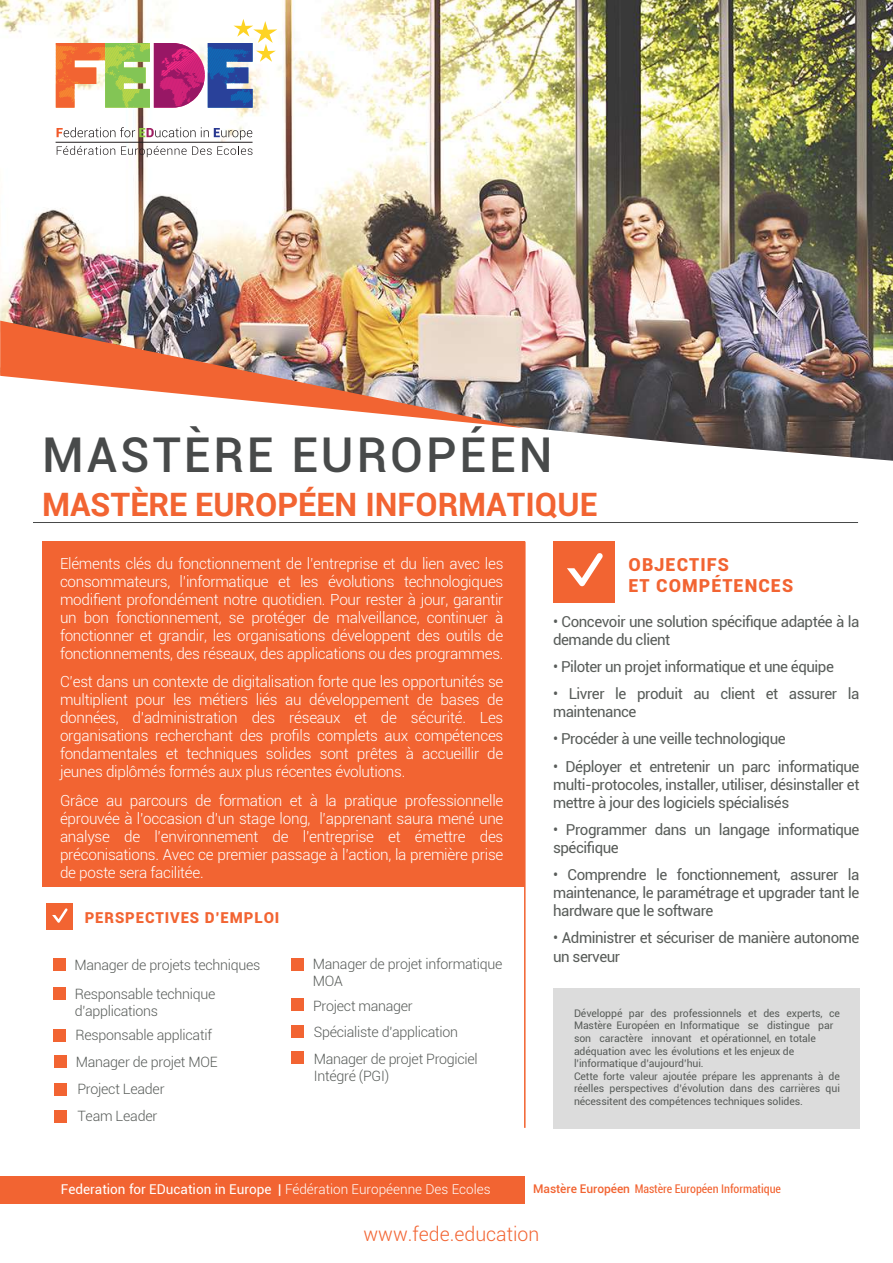
<style>
.page{position:relative;width:893px;height:1263px;background:#fff}
.page>*{position:absolute;margin:0;border:0;box-sizing:border-box;transform-origin:0 0}
.t1{font:500 48px "Roboto";letter-spacing:.06em;color:#484a4a}
.t2{font:700 32.25px "Roboto";color:#f26432}
.t3{font:300 19.5px "Roboto";color:#f26432}
.t4{font:900 17.85px/21.5px "Roboto";letter-spacing:.06em;color:#f26432}
.t5{font:300 15.3px/18px "Roboto";letter-spacing:-.02em;color:#fff;text-align:justify}
.t6{font:15.15px/18.1px "Roboto";letter-spacing:-.03em;color:#585c59}
.t7{font:900 15px "Roboto";letter-spacing:.06em;color:#f26432}
.t8{font:300 14.25px/26.5px "Roboto";letter-spacing:-.02em;color:#585c59}
.t9{font:13.5px "Roboto";color:#fff}
.t10{font:condensed 12px "Roboto";letter-spacing:-.005em;color:#f26432}
.t11{font:10.5px/12.6px "Roboto";letter-spacing:-.01em;color:#585c59}
.s1{font-weight:300}
.s2{font-weight:500;font-stretch:normal}
</style>
<div class="page">
<img style="left:0;top:0;width:893px;height:461px">
<div style="left:42px;top:542px;width:483px;height:345px;background:#f26432"></div>
<hr style="left:33px;top:522px;width:825px;height:1px;background:#484a4a">
<div style="left:553px;top:542px;width:62px;height:61px;background:#f26432"></div>
<svg style="left:567px;top:553px;width:36px;height:33px"></svg>
<img style="left:0;top:321px;width:525px;height:107px">
<svg style="left:56px;top:19px;width:221px;height:89px"></svg>
<svg style="left:57px;top:127px;width:195px;height:13px"></svg>
<svg style="left:57px;top:146px;width:58px;height:9px"></svg>
<svg style="left:121px;top:146px;width:131px;height:11px"></svg>
<hr style="left:56px;top:142px;width:197px;height:1px;background:#211d1e">
<div style="left:0;top:1176px;width:525px;height:27px;background:#f26432"></div>
<hr style="left:524px;top:541px;width:2px;height:587px;background:#f26432">
<div style="left:46px;top:903px;width:27px;height:26px;background:#f26432"></div>
<svg style="left:52px;top:908px;width:16px;height:15px"></svg>
<div style="left:53px;top:957px;width:13px;height:13px;background:#f26432"></div>
<div style="left:53px;top:987px;width:13px;height:13px;background:#f26432"></div>
<div style="left:291px;top:998px;width:13px;height:13px;background:#f26432"></div>
<div style="left:291px;top:1025px;width:13px;height:13px;background:#f26432"></div>
<div style="left:291px;top:1051px;width:13px;height:13px;background:#f26432"></div>
<div style="left:53px;top:1028px;width:13px;height:13px;background:#f26432"></div>
<div style="left:291px;top:958px;width:13px;height:13px;background:#f26432"></div>
<div style="left:54px;top:1055px;width:13px;height:13px;background:#f26432"></div>
<div style="left:54px;top:1082px;width:13px;height:13px;background:#f26432"></div>
<div style="left:54px;top:1110px;width:13px;height:13px;background:#f26432"></div>
<div style="left:553px;top:988px;width:306px;height:140px;background:#dcdcdc"></div>
<h1 class="t1" style="left:42px;top:421px;width:512px">MASTÈRE EUROPÉEN</h1>
<h2 class="t2" style="left:42px;top:481px;width:557px">MASTÈRE EUROPÉEN INFORMATIQUE</h2>
<p class="t5" style="left:60px;top:554px;width:445px">Eléments clés du fonctionnement de l’entreprise et du lien avec les consommateurs, l’informatique et les évolutions technologiques modifient profondément notre quotidien. Pour rester à jour, garantir un bon fonctionnement, se protéger de malveillance, continuer à fonctionner et grandir, les organisations développent des outils de fonctionnements, des réseaux, des applications ou des programmes.</p>
<p class="t5" style="left:60px;top:672px;width:445px">C’est dans un contexte de digitalisation forte que les opportunités se multiplient pour les métiers liés au développement de bases de données, d’administration des réseaux et de sécurité. Les organisations recherchant des profils complets aux compétences fondamentales et techniques solides sont prêtes à accueillir de jeunes diplômés formés aux plus récentes évolutions.</p>
<p class="t5" style="left:60px;top:791px;width:445px">Grâce au parcours de formation et à la pratique professionnelle éprouvée à l’occasion d’un stage long, l’apprenant saura mené une analyse de l’environnement de l’entreprise et émettre des préconisations. Avec ce premier passage à l’action, la première prise de poste sera facilitée.</p>
<p class="t7" style="left:85px;top:907px;width:196px">PERSPECTIVES D’EMPLOI</p>
<p class="t8" style="left:74px;top:950px;width:188px;line-height:29.1px">Manager de projets techniques<br>Responsable technique</p>
<p class="t8" style="left:75px;top:997px;width:85px">d'applications</p>
<p class="t8" style="left:313px;top:992px;width:166px">Project manager<br>Spécialiste d'application<br>Manager de projet Progiciel</p>
<p class="t8" style="left:314px;top:1062px;width:77px">Intégré (PGI)</p>
<p class="t8" style="left:313px;top:955px;width:191px;line-height:17.1px">Manager de projet informatique<br>MOA</p>
<p class="t8" style="left:75px;top:1021px;width:138px">Responsable applicatif</p>
<p class="t8" style="left:76px;top:1047px;width:143px;line-height:27.3px">Manager de projet MOE<br>Project Leader<br>Team Leader</p>
<p class="t4" style="left:628px;top:553px;width:166px">OBJECTIFS<br>ET COMPÉTENCES</p>
<p class="t6" style="left:553px;top:612px;width:308px">• Concevoir une solution spécifique adaptée à la demande du client</p>
<p class="t6" style="left:553px;top:657px;width:282px">• Piloter un projet informatique et une équipe</p>
<p class="t6" style="left:553px;top:684px;width:308px">• Livrer le produit au client et assurer la maintenance</p>
<p class="t6" style="left:553px;top:729px;width:234px">• Procéder à une veille technologique</p>
<p class="t6" style="left:553px;top:756px;width:308px;text-align:justify">• Déployer et entretenir un parc informatique multi-protocoles, installer, utiliser, désinstaller et mettre à jour des logiciels spécialisés</p>
<p class="t6" style="left:553px;top:820px;width:308px">• Programmer dans un langage informatique spécifique</p>
<p class="t6" style="left:553px;top:865px;width:308px;text-align:justify">• Comprendre le fonctionnement, assurer la maintenance, le paramétrage et upgrader tant le hardware que le software</p>
<p class="t6" style="left:553px;top:928px;width:308px">• Administrer et sécuriser de manière autonome un serveur</p>
<p class="t11" style="left:574px;top:1006px;width:267px">Développé par des professionnels et des experts, ce Mastère Européen en Informatique se distingue par son caractère innovant et opérationnel, en totale adéquation avec les évolutions et les enjeux de l’informatique d’aujourd’hui.<br>Cette forte valeur ajoutée prépare les apprenants à de réelles perspectives d’évolution dans des carrières qui nécessitent des compétences techniques solides.</p>
<p class="t9" style="left:61px;top:1179px;width:431px">Federation for EDucation in Europe | <span class="s1">Fédération Européenne Des Ecoles</span></p>
<p class="t10" style="left:533px;top:1181px;width:249px"><span class="s2">Mastère Européen</span> Mastère Européen Informatique</p>
<p class="t3" style="left:364px;top:1220px;width:177px">www.fede.education</p>
</div>
